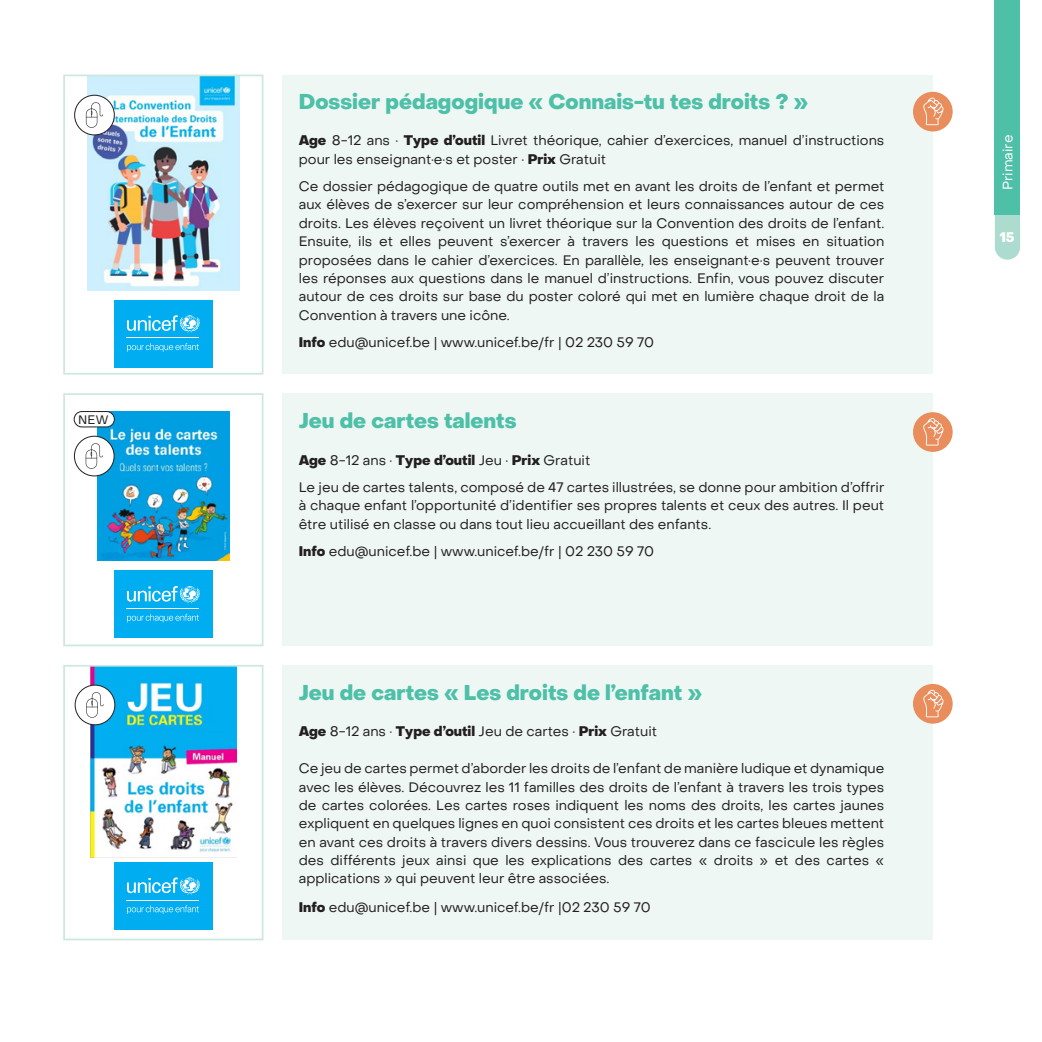
<style>
.page{position:relative;width:1042px;height:1042px;background:#fff}
.page>*{position:absolute;margin:0;border:0;box-sizing:border-box;transform-origin:0 0}
.t1{font:800 21px "Object Sans";color:#4ec0a8}
.t2{font:13.65px/18.4px "Object Sans";color:#231f20}
.t3{font:13.65px "Object Sans";color:#fff}
.t4{font:800 13.65px "Object Sans";color:#fff}
.t5{font:12.25px "Object Sans";color:#231f20}
.s1{font-weight:800}
</style>
<div class="page">
<svg style="left:995px;top:215px;width:25px;height:45px"></svg>
<div style="left:995px;top:0;width:25px;height:215px;background:#4ec0a8"></div>
<img style="left:87px;top:78px;width:152px;height:213px">
<div style="left:283px;top:75px;width:650px;height:299px;background:#eef7f4"></div>
<div style="left:75px;top:95px;width:39px;height:40px;background:#fff;border-radius:50%"></div>
<div style="left:74px;top:95px;width:41px;height:40px;border:1px solid #231f20;border-radius:50%"></div>
<svg style="left:86px;top:102px;width:17px;height:26px"></svg>
<div style="left:63px;top:75px;width:200px;height:300px;border:2px solid #cce8e0"></div>
<div style="left:913px;top:92px;width:39px;height:39px;background:#e98d5d;border-radius:50%"></div>
<svg style="left:923px;top:97px;width:20px;height:28px"></svg>
<div style="left:283px;top:393px;width:650px;height:253px;background:#eef7f4"></div>
<div style="left:63px;top:393px;width:200px;height:253px;border:2px solid #cce8e0"></div>
<img style="left:97px;top:412px;width:132px;height:149px">
<div style="left:74px;top:436px;width:40px;height:40px;background:#fff;border-radius:50%"></div>
<div style="left:74px;top:436px;width:40px;height:40px;border:1px solid #231f20;border-radius:50%"></div>
<svg style="left:86px;top:443px;width:17px;height:26px"></svg>
<div style="left:74px;top:411px;width:40px;height:16px;background:#fff;border-radius:8px"></div>
<div style="left:74px;top:411px;width:41px;height:16px;border:1px solid #231f20;border-radius:8px"></div>
<div style="left:913px;top:412px;width:39px;height:40px;background:#e98d5d;border-radius:50%"></div>
<svg style="left:923px;top:418px;width:20px;height:27px"></svg>
<img style="left:90px;top:668px;width:146px;height:189px">
<div style="left:63px;top:665px;width:200px;height:275px;border:2px solid #cce8e0"></div>
<div style="left:75px;top:685px;width:40px;height:40px;background:#fff;border-radius:50%"></div>
<div style="left:75px;top:685px;width:40px;height:40px;border:1px solid #231f20;border-radius:50%"></div>
<svg style="left:86px;top:692px;width:18px;height:26px"></svg>
<div style="left:283px;top:665px;width:650px;height:274px;background:#eef7f4"></div>
<div style="left:913px;top:684px;width:39px;height:39px;background:#e98d5d;border-radius:50%"></div>
<svg style="left:923px;top:689px;width:20px;height:28px"></svg>
<div style="left:114px;top:862px;width:98px;height:67px;background:#00adf0"></div>
<svg style="left:127px;top:877px;width:73px;height:18px"></svg>
<hr style="left:127px;top:900px;width:72px;height:1px;background:#fff">
<svg style="left:127px;top:905px;width:72px;height:9px"></svg>
<div style="left:114px;top:570px;width:98px;height:68px;background:#00adf0"></div>
<svg style="left:127px;top:586px;width:73px;height:17px"></svg>
<hr style="left:127px;top:608px;width:72px;height:1px;background:#fff">
<svg style="left:127px;top:614px;width:72px;height:8px"></svg>
<div style="left:114px;top:300px;width:98px;height:67px;background:#00adf0"></div>
<svg style="left:127px;top:315px;width:73px;height:18px"></svg>
<hr style="left:127px;top:338px;width:72px;height:1px;background:#fff">
<svg style="left:127px;top:343px;width:72px;height:9px"></svg>
<p class="t5" style="left:78px;top:412px;width:32px">NEW</p>
<h1 class="t1" style="left:299px;top:89px;width:511px">Dossier pédagogique « Connais-tu tes droits ? »</h1>
<p class="t2" style="left:299px;top:132px;width:587px"><span class="s1">Age</span> 8-12 ans · <span class="s1">Type d’outil</span> Livret théorique, cahier d’exercices, manuel d’instructions pour les enseignant·e·s et poster · <span class="s1">Prix</span> Gratuit</p>
<p class="t2" style="left:299px;top:177px;width:587px;text-align:justify">Ce dossier pédagogique de quatre outils met en avant les droits de l’enfant et permet aux élèves de s’exercer sur leur compréhension et leurs connaissances autour de ces droits. Les élèves reçoivent un livret théorique sur la Convention des droits de l’enfant.<br>Ensuite, ils et elles peuvent s’exercer à travers les questions et mises en situation proposées dans le cahier d’exercices. En parallèle, les enseignant·e·s peuvent trouver les réponses aux questions dans le manuel d’instructions. Enfin, vous pouvez discuter autour de ces droits sur base du poster coloré qui met en lumière chaque droit de la Convention à travers une icône.</p>
<p class="t2" style="left:299px;top:333px;width:357px"><span class="s1">Info</span> edu@unicef.be | www.unicef.be/fr | 02 230 59 70</p>
<h1 class="t1" style="left:299px;top:408px;width:219px">Jeu de cartes talents</h1>
<p class="t2" style="left:299px;top:446px;width:587px;line-height:27.1px"><span class="s1">Age</span> 8-12 ans · <span class="s1">Type d’outil</span> Jeu · <span class="s1">Prix</span> Gratuit<br>Le jeu de cartes talents, composé de 47 cartes illustrées, se donne pour ambition d’offrir</p>
<p class="t2" style="left:299px;top:496px;width:587px">à chaque enfant l’opportunité d’identifier ses propres talents et ceux des autres. Il peut être utilisé en classe ou dans tout lieu accueillant des enfants.</p>
<p class="t2" style="left:299px;top:542px;width:357px"><span class="s1">Info</span> edu@unicef.be | www.unicef.be/fr | 02 230 59 70</p>
<h1 class="t1" style="left:299px;top:679px;width:405px">Jeu de cartes « Les droits de l’enfant »</h1>
<p class="t2" style="left:299px;top:722px;width:360px"><span class="s1">Age</span> 8-12 ans · <span class="s1">Type d’outil</span> Jeu de cartes · <span class="s1">Prix</span> Gratuit</p>
<p class="t2" style="left:299px;top:759px;width:587px;text-align:justify">Ce jeu de cartes permet d’aborder les droits de l’enfant de manière ludique et dynamique avec les élèves. Découvrez les 11 familles des droits de l’enfant à travers les trois types de cartes colorées. Les cartes roses indiquent les noms des droits, les cartes jaunes expliquent en quelques lignes en quoi consistent ces droits et les cartes bleues mettent en avant ces droits à travers divers dessins. Vous trouverez dans ce fascicule les règles des différents jeux ainsi que les explications des cartes « droits » et des cartes « applications » qui peuvent leur être associées.</p>
<p class="t2" style="left:299px;top:898px;width:353px"><span class="s1">Info</span> edu@unicef.be | www.unicef.be/fr |02 230 59 70</p>
<p class="t3" style="left:999px;top:190px;width:57px;rotate:-90deg">Primaire</p>
<p class="t4" style="left:999px;top:229px;width:16px">15</p>
</div>
